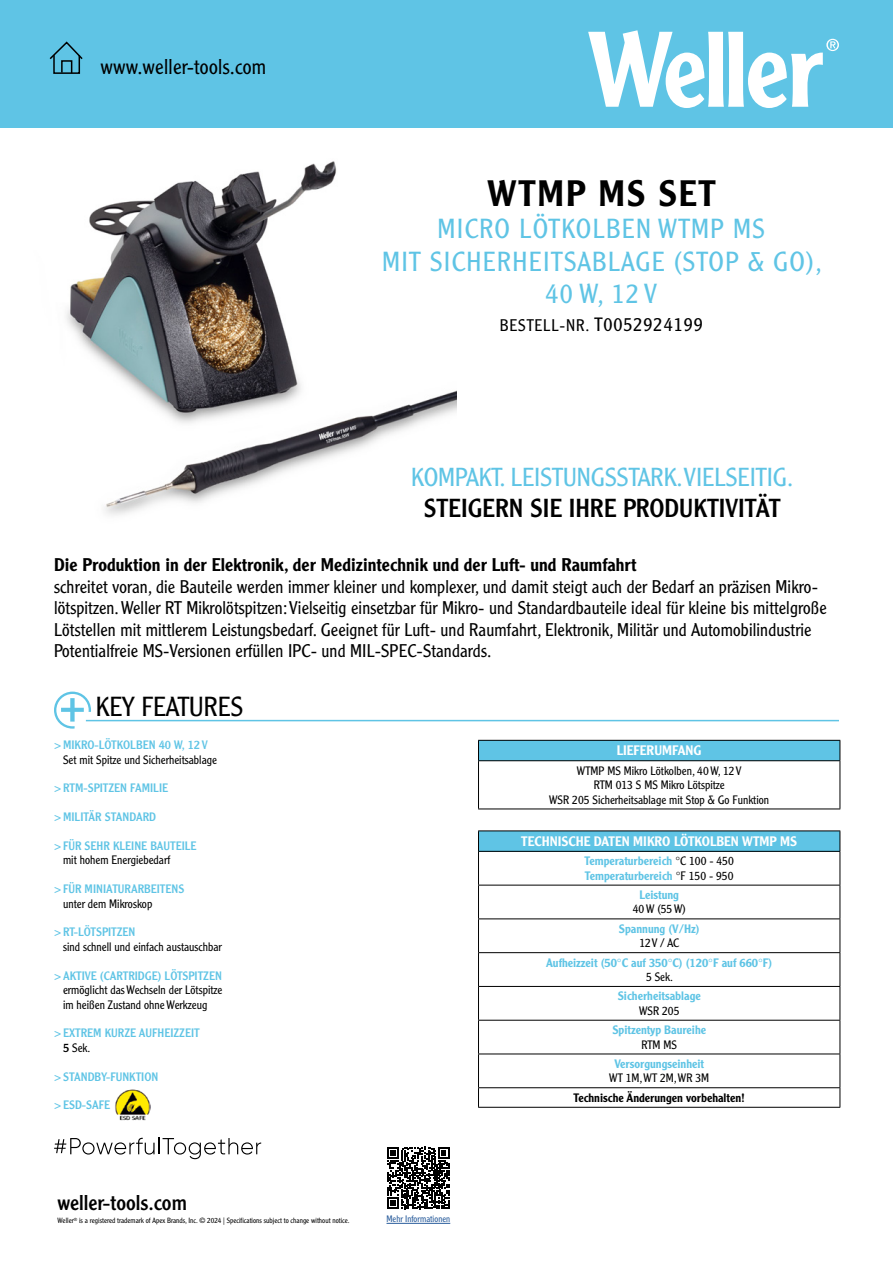
<style>
.page{position:relative;width:893px;height:1263px;background:#fff}
.page>*{position:absolute;margin:0;border:0;box-sizing:border-box;transform-origin:0 0}
.t1{font:500 36px "Clearface Gothic LT Std";letter-spacing:.05em;color:#000}
.t2{font:300 27px/32.4px "Clearface Gothic LT Std";letter-spacing:.05em;color:#5fc4e5;text-align:center}
.t3{font:300 27px "Clearface Gothic LT Std";color:#000}
.t4{font:300 25.5px "Clearface Gothic LT Std";color:#5fc4e5}
.t5{font:25.5px "Clearface Gothic LT Std";color:#000}
.t6{font:300 21px "Clearface Gothic LT Std";letter-spacing:.01em;color:#000}
.t7{font:21px "Clearface Gothic LT Std";color:#000}
.t8{font:300 18px/21.6px "Clearface Gothic LT Std";letter-spacing:.005em;color:#000}
.t9{font:500 18px "Clearface Gothic LT Std";letter-spacing:.005em;color:#000}
.t10{font:300 16.5px "Clearface Gothic LT Std";letter-spacing:.05em;color:#000}
.t11{font:500 13.5px "Clearface Gothic LT Std";color:#fff}
.t12{font:300 12px/14.4px "Clearface Gothic LT Std";color:#000}
.t13{font:12px/14.4px "Clearface Gothic LT Std";color:#5fc4e5}
.t14{font:500 12px/14.4px "Clearface Gothic LT Std";color:#5fc4e5}
.t15{font:500 12px "Clearface Gothic LT Std";color:#000}
.t16{font:300 9.15px "Clearface Gothic LT Std";color:#275b9b}
.t17{font:300 7.35px "Clearface Gothic LT Std";color:#000}
.s1{font-size:18.9px}
.s2{color:#000}
.s3{font-weight:300;color:#000}
</style>
<div class="page">
<div style="left:0;top:0;width:893px;height:128px;background:#5fc4e5"></div>
<svg style="left:588px;top:30px;width:251px;height:78px"></svg>
<svg style="left:49px;top:41px;width:34px;height:33px"></svg>
<div style="left:478px;top:831px;width:362px;height:20px;background:#5fc4e5"></div>
<hr style="left:478px;top:830px;width:362px;height:1px;background:#000">
<svg style="left:478px;top:831px;width:1px;height:20px"></svg>
<svg style="left:840px;top:831px;width:1px;height:20px"></svg>
<hr style="left:478px;top:851px;width:362px;height:1px;background:#000">
<hr style="left:478px;top:852px;width:1px;height:33px;background:#000">
<hr style="left:840px;top:852px;width:1px;height:33px;background:#000">
<hr style="left:478px;top:885px;width:362px;height:1px;background:#000">
<hr style="left:478px;top:885px;width:1px;height:33px;background:#000">
<hr style="left:840px;top:885px;width:1px;height:33px;background:#000">
<hr style="left:478px;top:918px;width:362px;height:1px;background:#000">
<hr style="left:478px;top:919px;width:1px;height:33px;background:#000">
<hr style="left:840px;top:919px;width:1px;height:33px;background:#000">
<hr style="left:478px;top:952px;width:362px;height:1px;background:#000">
<hr style="left:478px;top:953px;width:1px;height:33px;background:#000">
<hr style="left:840px;top:953px;width:1px;height:33px;background:#000">
<hr style="left:478px;top:986px;width:362px;height:1px;background:#000">
<hr style="left:478px;top:987px;width:1px;height:33px;background:#000">
<hr style="left:840px;top:987px;width:1px;height:33px;background:#000">
<hr style="left:478px;top:1020px;width:362px;height:1px;background:#000">
<hr style="left:478px;top:1020px;width:1px;height:33px;background:#000">
<hr style="left:840px;top:1020px;width:1px;height:33px;background:#000">
<hr style="left:478px;top:1053px;width:362px;height:1px;background:#000">
<hr style="left:478px;top:1054px;width:1px;height:33px;background:#000">
<hr style="left:840px;top:1054px;width:1px;height:33px;background:#000">
<hr style="left:478px;top:1087px;width:362px;height:1px;background:#000">
<svg style="left:478px;top:1088px;width:1px;height:19px"></svg>
<svg style="left:840px;top:1088px;width:1px;height:19px"></svg>
<hr style="left:478px;top:1107px;width:362px;height:1px;background:#000">
<img style="left:115px;top:1089px;width:35px;height:32px">
<div style="left:478px;top:740px;width:362px;height:21px;background:#5fc4e5"></div>
<hr style="left:478px;top:740px;width:362px;height:1px;background:#000">
<svg style="left:478px;top:741px;width:1px;height:19px"></svg>
<svg style="left:840px;top:741px;width:1px;height:19px"></svg>
<hr style="left:478px;top:760px;width:362px;height:1px;background:#000">
<hr style="left:478px;top:761px;width:1px;height:47px;background:#000">
<hr style="left:840px;top:761px;width:1px;height:47px;background:#000">
<hr style="left:478px;top:808px;width:362px;height:1px;background:#000">
<img style="left:66px;top:161px;width:390px;height:354px">
<svg style="left:54px;top:692px;width:37px;height:37px"></svg>
<hr style="left:86px;top:720px;width:753px;height:1px;background:#5fc4e5">
<svg style="left:54px;top:1137px;width:207px;height:22px"></svg>
<hr style="left:386px;top:1223px;width:64px;height:1px;background:#275b9b">
<svg style="left:387px;top:1147px;width:63px;height:62px"></svg>
<p class="t6" style="left:101px;top:54px;width:167px">www.weller-tools.com</p>
<h1 class="t1" style="left:487px;top:171px;width:231px">WTMP MS SET</h1>
<h2 class="t2" style="left:382px;top:212px;width:441px">MICRO LÖTKOLBEN WTMP MS<br>MIT SICHERHEITSABLAGE (STOP &amp; GO),<br>40 W, 12 V</h2>
<p class="t10" style="left:500px;top:316px;width:205px">BESTELL-NR. <span class="s1">T0052924199</span></p>
<h3 class="t4" style="left:411px;top:462px;width:384px">KOMPAKT. LEISTUNGSSTARK. VIELSEITIG.</h3>
<h3 class="t5" style="left:424px;top:492px;width:358px">STEIGERN SIE IHRE PRODUKTIVITÄT</h3>
<p class="t9" style="left:54px;top:553px;width:584px">Die Produktion in der Elektronik, der Medizintechnik und der Luft- und Raumfahrt</p>
<p class="t8" style="left:54px;top:575px;width:774px">schreitet voran, die Bauteile werden immer kleiner und komplexer, und damit steigt auch der Bedarf an präzisen Mikro&shy;lötspitzen. Weller RT Mikrolötspitzen: Vielseitig einsetzbar für Mikro- und Standardbauteile ideal für kleine bis mittelgroße Lötstellen mit mittlerem Leistungsbedarf. Geeignet für Luft- und Raumfahrt, Elektronik, Militär und Automobilindustrie Potentialfreie MS-Versionen erfüllen IPC- und MIL-SPEC-Standards.</p>
<h2 class="t3" style="left:96px;top:690px;width:149px">KEY FEATURES</h2>
<p class="t13" style="left:54px;top:738px;width:155px">&gt; MIKRO-LÖTKOLBEN 40 W, 12 V</p>
<p class="t12" style="left:63px;top:752px;width:155px">Set mit Spitze und Sicherheitsablage</p>
<p class="t13" style="left:54px;top:781px;width:116px">&gt;RTM-SPITZEN FAMILIE</p>
<p class="t13" style="left:54px;top:810px;width:103px">&gt; MILITÄR STANDARD</p>
<p class="t13" style="left:54px;top:838px;width:144px">&gt;FÜR SEHR KLEINE BAUTEILE</p>
<p class="t12" style="left:63px;top:853px;width:109px">mit hohem Energiebedarf</p>
<p class="t13" style="left:54px;top:882px;width:132px">&gt;FÜR MINIATURARBEITENS</p>
<p class="t12" style="left:63px;top:896px;width:91px">unter dem Mikroskop</p>
<p class="t13" style="left:54px;top:925px;width:83px">&gt;RT-LÖTSPITZEN</p>
<p class="t12" style="left:63px;top:939px;width:160px">sind schnell und einfach austauschbar</p>
<p class="t13" style="left:54px;top:968px;width:169px">&gt;AKTIVE (CARTRIDGE) LÖTSPITZEN</p>
<p class="t12" style="left:63px;top:983px;width:161px">ermöglicht das Wechseln der Lötspitze im heißen Zustand ohne Werkzeug</p>
<p class="t13" style="left:63px;top:1026px;width:138px;text-indent:-9px">&gt;EXTREM KURZE AUFHEIZZEIT<br><span class="s2">5</span> <span class="s3">Sek.</span></p>
<p class="t13" style="left:54px;top:1069px;width:106px">&gt;STANDBY-FUNKTION</p>
<p class="t13" style="left:54px;top:1098px;width:58px">&gt;ESD-SAFE</p>
<p class="t7" style="left:58px;top:1189px;width:131px">weller-tools.com</p>
<p class="t17" style="left:58px;top:1216px;width:293px">Weller<sup>®</sup> is a registered trademark of Apex Brands, Inc. © 2024 | Specifications subject to change without notice.</p>
<p class="t16" style="left:386px;top:1214px;width:65px">Mehr Informationen</p>
<p class="t11" style="left:617px;top:742px;width:86px">LIEFERUMFANG</p>
<p class="t12" style="left:549px;top:763px;width:222px;text-align:center">WTMP MS Mikro Lötkolben, 40 W, 12 V<br>RTM 013 S MS Mikro Lötspitze<br>WSR 205 Sicherheitsablage mit Stop &amp; Go Funktion</p>
<p class="t11" style="left:521px;top:833px;width:277px">TECHNISCHE DATEN MIKRO LÖTKOLBEN WTMP MS</p>
<p class="t14" style="left:585px;top:854px;width:151px">Temperaturbereich <span class="s3">°C 100 - 450<br></span>Temperaturbereich <span class="s3">°F 150 - 950</span></p>
<p class="t14" style="left:639px;top:887px;width:41px">Leistung</p>
<p class="t12" style="left:633px;top:902px;width:55px">40 W (55 W)</p>
<p class="t14" style="left:619px;top:921px;width:82px">Spannung (V/Hz)</p>
<p class="t12" style="left:639px;top:936px;width:41px">12 V / AC</p>
<p class="t14" style="left:546px;top:955px;width:228px">Aufheizzeit (50°C auf 350°C) (120°F auf 660°F)</p>
<p class="t12" style="left:646px;top:969px;width:28px">5 Sek.</p>
<p class="t14" style="left:618px;top:989px;width:85px">Sicherheitsablage</p>
<p class="t12" style="left:639px;top:1003px;width:42px">WSR 205</p>
<p class="t14" style="left:612px;top:1023px;width:95px">Spitzentyp Baureihe</p>
<p class="t12" style="left:641px;top:1037px;width:37px">RTM MS</p>
<p class="t14" style="left:614px;top:1056px;width:91px">Versorgungseinheit</p>
<p class="t12" style="left:609px;top:1071px;width:101px">WT 1M, WT 2M, WR 3M</p>
<p class="t15" style="left:573px;top:1090px;width:173px">Technische Änderungen vorbehalten!</p>
</div>
